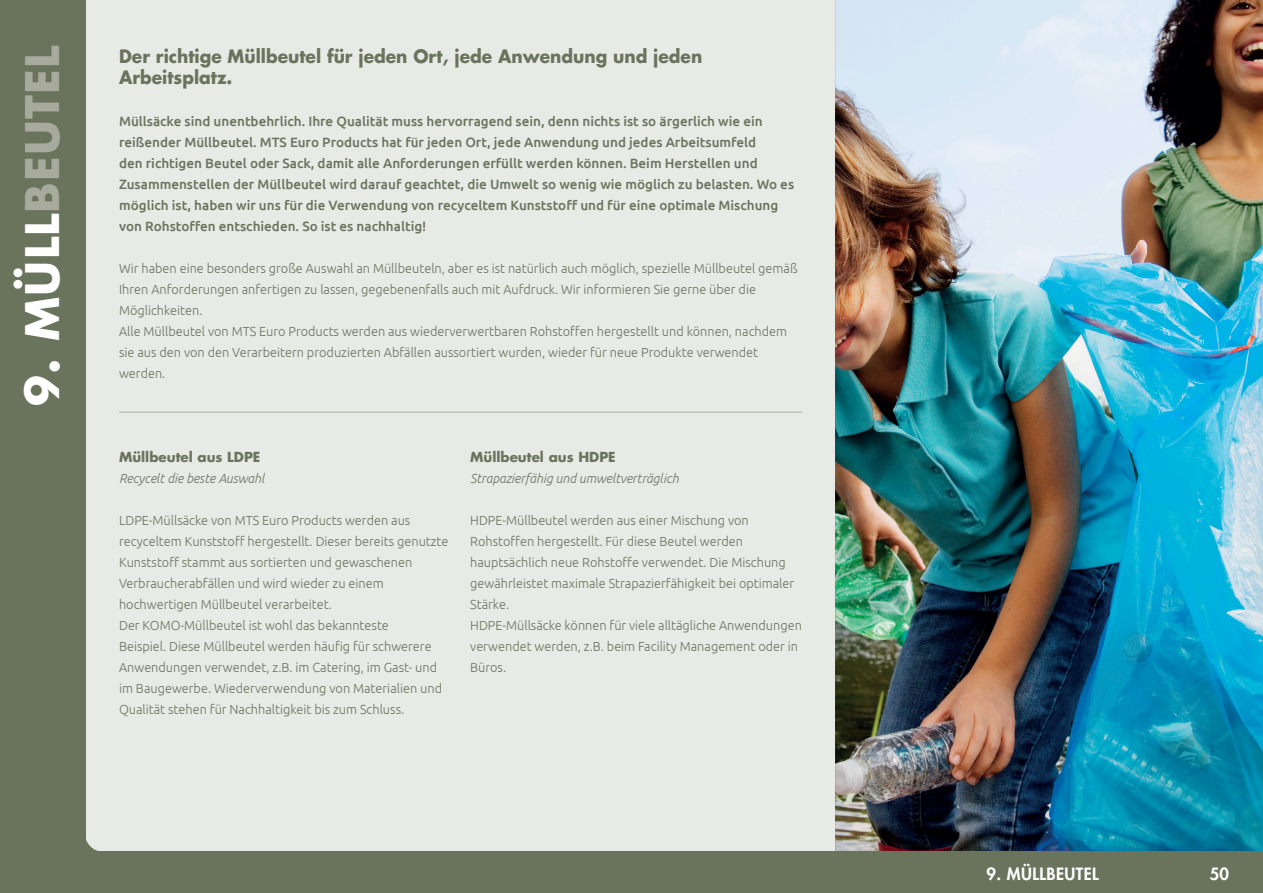
<style>
.page{position:relative;width:1263px;height:893px;background:#fff}
.page>*{position:absolute;margin:0;border:0;box-sizing:border-box;transform-origin:0 0}
.Hoofdkopjes{font:700 45px "Futura Std";letter-spacing:.025em;color:#fff}
.KOP_4{font:700 18px/21px "Futura Std";color:#6a745d;scale:.95 1}
.PAGINACIJFER{font:800 16.5px "Futura Std";letter-spacing:.025em;color:#fff}
.INTRO{font:500 13.5px/21px "Ubuntu";color:#6a745d}
.KOPJE_plat_bold_cyaan{font:700 13.5px "Futura Std";color:#6a745d}
.PLAT{font:300 13.2px/21px "Ubuntu";color:#6a745d}
.PLAT-2{font:italic 300 13.2px "Ubuntu";color:#6a745d}
.s1{color:#a8aa9d}
</style>
<div class="page">
<img style="left:836px;top:0;width:427px;height:852px">
<div style="left:0;top:852px;width:1263px;height:41px;background:#6a745d"></div>
<div style="left:0;top:0;width:85px;height:893px;background:#6a745d"></div>
<div style="left:84px;top:0;width:752px;height:861px;background:#e8eae6"></div>
<hr style="left:119px;top:412px;width:683px;height:1px;background:#abaea0">
<svg style="left:84px;top:787px;width:44px;height:74px"></svg>
<p class="Hoofdkopjes" style="left:12px;top:406px;width:362px;rotate:-90deg">9. MÜLL<span class="s1">BEUTEL</span></p>
<p class="KOP_4" style="left:119px;top:46px;width:615px">Der richtige Müllbeutel für jeden Ort, jede Anwendung und jeden<br>Arbeitsplatz.</p>
<p class="INTRO" style="left:119px;top:110px;width:677px">Müllsäcke sind unentbehrlich. Ihre Qualität muss hervorragend sein, denn nichts ist so ärgerlich wie ein reißender Müllbeutel. MTS Euro Products hat für jeden Ort, jede Anwendung und jedes Arbeitsumfeld<br>den richtigen Beutel oder Sack, damit alle Anforderungen erfüllt werden können. Beim Herstellen und Zusammenstellen der Müllbeutel wird darauf geachtet, die Umwelt so wenig wie möglich zu belasten. Wo es möglich ist, haben wir uns für die Verwendung von recyceltem Kunststoff und für eine optimale Mischung von Rohstoffen entschieden. So ist es nachhaltig!</p>
<p class="PLAT" style="left:119px;top:257px;width:680px">Wir haben eine besonders große Auswahl an Müllbeuteln, aber es ist natürlich auch möglich, spezielle Müllbeutel gemäß<br>Ihren Anforderungen anfertigen zu lassen, gegebenenfalls auch mit Aufdruck. Wir informieren Sie gerne über die<br>Möglichkeiten.</p>
<p class="PLAT" style="left:119px;top:320px;width:670px">Alle Müllbeutel von MTS Euro Products werden aus wiederverwertbaren Rohstoffen hergestellt und können, nachdem sie aus den von den Verarbeitern produzierten Abfällen aussortiert wurden, wieder für neue Produkte verwendet werden.</p>
<p class="KOPJE_plat_bold_cyaan" style="left:119px;top:448px;width:143px">Müllbeutel aus LDPE</p>
<p class="PLAT-2" style="left:119px;top:470px;width:147px">Recycelt die beste Auswahl</p>
<p class="PLAT" style="left:119px;top:509px;width:331px">LDPE-Müllsäcke von MTS Euro Products werden aus recyceltem Kunststoff hergestellt. Dieser bereits genutzte Kunststoff stammt aus sortierten und gewaschenen Verbraucherabfällen und wird wieder zu einem hochwertigen Müllbeutel verarbeitet.</p>
<p class="PLAT" style="left:119px;top:614px;width:325px">Der KOMO-Müllbeutel ist wohl das bekannteste<br>Beispiel. Diese Müllbeutel werden häufig für schwerere Anwendungen verwendet, z.B. im Catering, im Gast- und im Baugewerbe. Wiederverwendung von Materialien und Qualität stehen für Nachhaltigkeit bis zum Schluss.</p>
<p class="KOPJE_plat_bold_cyaan" style="left:470px;top:448px;width:147px">Müllbeutel aus HDPE</p>
<p class="PLAT-2" style="left:470px;top:470px;width:210px">Strapazierfähig und umweltverträglich</p>
<p class="PLAT" style="left:470px;top:509px;width:325px">HDPE-Müllbeutel werden aus einer Mischung von Rohstoffen hergestellt. Für diese Beutel werden hauptsächlich neue Rohstoffe verwendet. Die Mischung gewährleistet maximale Strapazierfähigkeit bei optimaler Stärke.</p>
<p class="PLAT" style="left:470px;top:614px;width:333px">HDPE-Müllsäcke können für viele alltägliche Anwendungen verwendet werden, z.B. beim Facility Management oder in<br>Büros.</p>
<p class="PAGINACIJFER" style="left:986px;top:863px;width:114px">9. MÜLLBEUTEL</p>
<p class="PAGINACIJFER" style="left:1210px;top:863px;width:21px">50</p>
</div>
